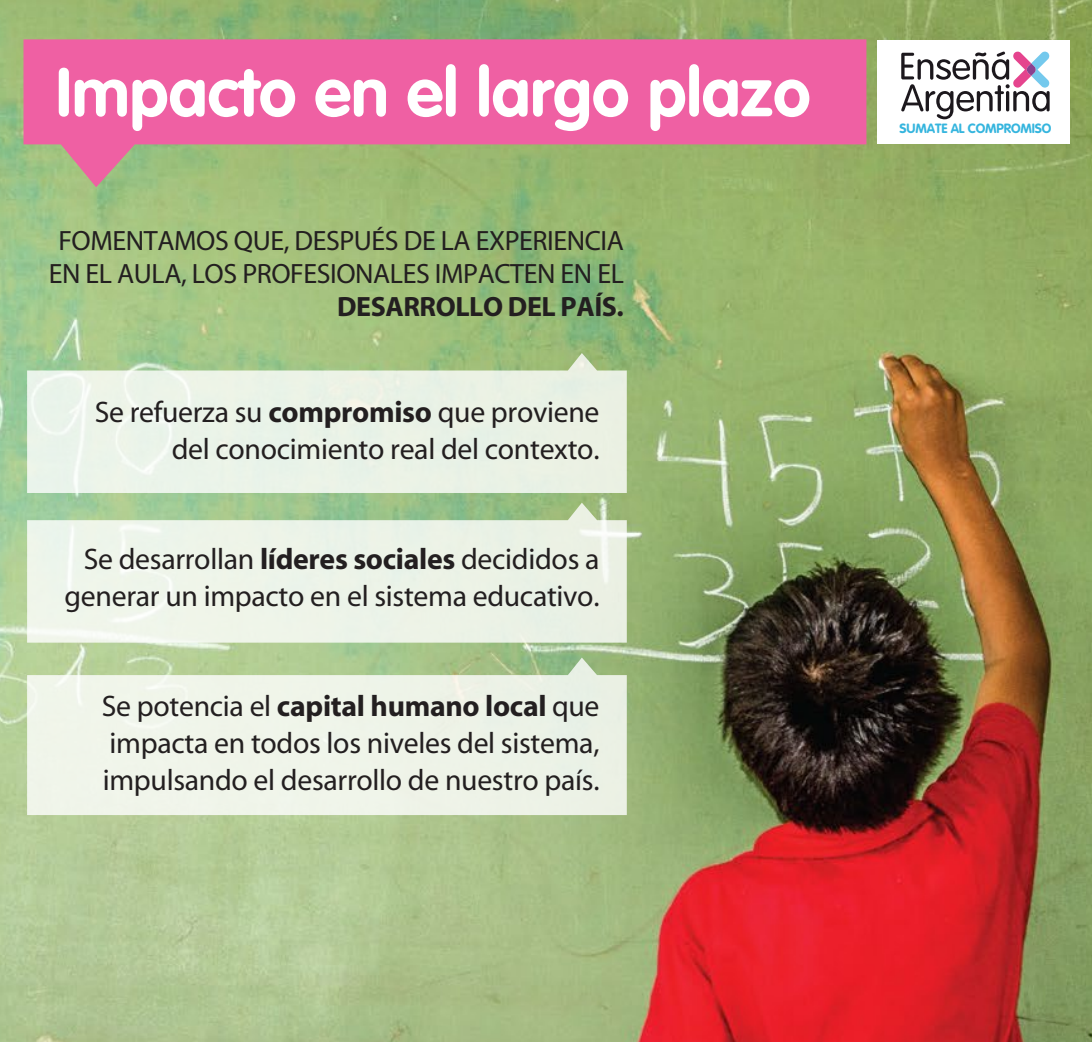
<style>
.page{position:relative;width:1092px;height:1042px;background:#fff}
.page>*{position:absolute;margin:0;border:0;box-sizing:border-box;transform-origin:0 0}
.t1{font:700 67.73px "VAG Rounded";color:#fff}
.t2{font:29.75px/36.8px "Myriad";letter-spacing:-.01em;color:#231f20;text-align:right}
.t3{font:28px/33.2px "Myriad";letter-spacing:-.015em;color:#231f20;text-align:center}
.t4{font:700 28px "Myriad";letter-spacing:-.015em;color:#231f20}
.t5{font:700 13.3px "VAG Rounded";letter-spacing:-.01em;color:#35b5de}
.s1{font-weight:700}
</style>
<div class="page">
<img style="left:0;top:0;width:1091px;height:1042px">
<svg style="left:23px;top:39px;width:843px;height:148px;background:#d77895"></svg>
<div style="left:877px;top:40px;width:193px;height:103px;background:#fff"></div>
<svg style="left:901px;top:51px;width:148px;height:68px"></svg>
<svg style="left:27px;top:353px;width:599px;height:140px;background:#e1ecdb"></svg>
<svg style="left:27px;top:503px;width:599px;height:139px;background:#e3eddd"></svg>
<svg style="left:27px;top:657px;width:599px;height:158px;background:#e6eede"></svg>
<h1 class="t1" style="left:56px;top:53px;width:756px">Impacto en el largo plazo</h1>
<p class="t3" style="left:49px;top:225px;width:576px">FOMENTAMOS QUE, DESPUÉS DE LA EXPERIENCIA<br>EN EL AULA, LOS PROFESIONALES IMPACTEN EN EL</p>
<p class="t4" style="left:337px;top:292px;width:288px">DESARROLLO DEL PAÍS.</p>
<p class="t2" style="left:95px;top:395px;width:506px">Se refuerza su <span class="s1">compromiso</span> que proviene del conocimiento real del contexto.</p>
<p class="t2" style="left:65px;top:542px;width:536px">Se desarrollan <span class="s1">líderes sociales</span> decididos a generar un impacto en el sistema educativo.</p>
<p class="t2" style="left:102px;top:689px;width:499px;text-align:justify">Se potencia el <span class="s1">capital humano local</span> que impacta en todos los niveles del sistema, impulsando el desarrollo de nuestro país.</p>
<p class="t5" style="left:899px;top:121px;width:153px">SUMATE AL COMPROMISO</p>
</div>
